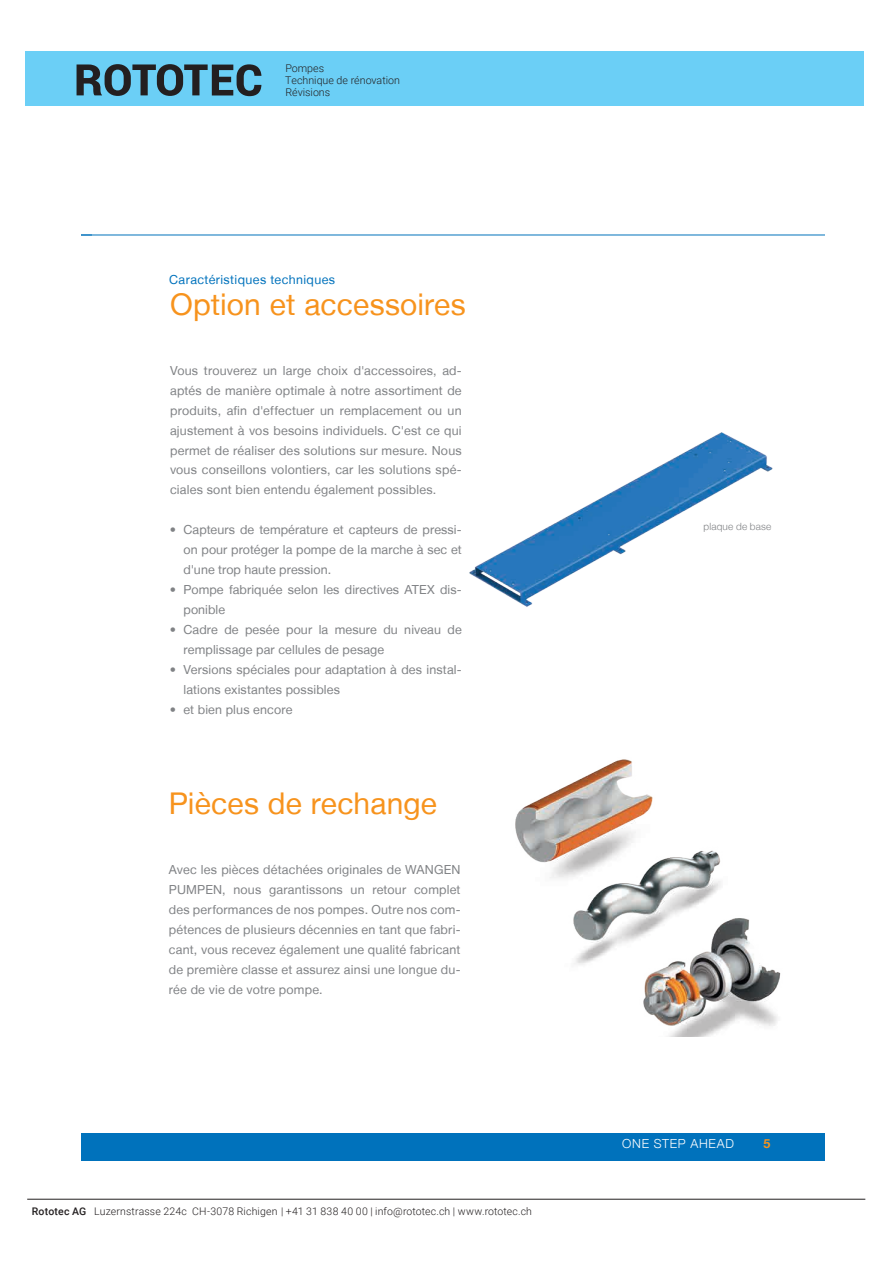
<style>
.page{position:relative;width:893px;height:1263px;background:#fff}
.page>*{position:absolute;margin:0;border:0;box-sizing:border-box;transform-origin:0 0}
.t1{font:30px "Helvetica Neue LT";letter-spacing:.005em;color:#f7931d}
.t2{font:12.45px/20px "Helvetica Neue LT";letter-spacing:.01em;color:#808285;text-align:justify}
.t3{font:12.45px "Helvetica Neue LT";letter-spacing:.03em;color:#0072bc}
.t4{font:300 12.45px "Helvetica Neue LT";letter-spacing:.055em;color:#fff}
.t5{font:700 12.45px "Helvetica Neue LT";color:#f7931d}
.t6{font:300 10.65px/11.9px "Roboto";color:#231f20}
.t7{font:300 10.5px "Roboto";letter-spacing:.015em;color:#231f20}
.t8{font:300 10.05px "Helvetica Neue LT";letter-spacing:.015em;color:#808285}
.s1{font-weight:500}
</style>
<div class="page">
<hr style="left:27px;top:1199px;width:838px;height:1px;background:#231f20">
<div style="left:25px;top:51px;width:838px;height:54px;background:#6bcff6"></div>
<svg style="left:77px;top:64px;width:184px;height:32px"></svg>
<hr style="left:81px;top:235px;width:743px;height:1px;background:#0072bc">
<div style="left:81px;top:1133px;width:743px;height:28px;background:#0072bc"></div>
<img style="left:469px;top:432px;width:304px;height:175px">
<img style="left:573px;top:850px;width:148px;height:115px">
<img style="left:515px;top:759px;width:149px;height:131px">
<img style="left:639px;top:915px;width:142px;height:121px">
<p class="t6" style="left:285px;top:62px;width:116px">Pompes<br>Technique de rénovation<br>Révisions</p>
<p class="t3" style="left:169px;top:272px;width:167px">Caractéristiques techniques</p>
<h1 class="t1" style="left:170px;top:286px;width:297px">Option et accessoires</h1>
<p class="t2" style="left:170px;top:360px;width:293px">Vous trouverez un large choix d'accessoires, ad&shy;aptés de manière optimale à notre assortiment de produits, afin d'effectuer un remplacement ou un ajustement à vos besoins individuels. C'est ce qui permet de réaliser des solutions sur mesure. Nous vous conseillons volontiers, car les solutions spé&shy;ciales sont bien entendu également possibles.</p>
<p class="t2" style="left:184px;top:520px;width:280px;text-indent:-14px">• Capteurs de température et capteurs de pressi&shy;on pour protéger la pompe de la marche à sec et d'une trop haute pression.</p>
<p class="t2" style="left:183px;top:580px;width:280px;text-indent:-14px">• Pompe fabriquée selon les directives ATEX dis&shy;ponible</p>
<p class="t2" style="left:183px;top:620px;width:280px;text-indent:-14px">• Cadre de pesée pour la mesure du niveau de remplissage par cellules de pesage</p>
<p class="t2" style="left:183px;top:660px;width:280px;text-indent:-14px">• Versions spéciales pour adaptation à des instal&shy;lations existantes possibles</p>
<p class="t2" style="left:170px;top:699px;width:124px">• et bien plus encore</p>
<h1 class="t1" style="left:169px;top:785px;width:270px">Pièces de rechange</h1>
<p class="t2" style="left:169px;top:859px;width:293px">Avec les pièces détachées originales de WANGEN PUMPEN, nous garantissons un retour complet des performances de nos pompes. Outre nos com&shy;pétences de plusieurs décennies en tant que fabri&shy;cant, vous recevez également une qualité fabricant de première classe et assurez ainsi une longue du&shy;rée de vie de votre pompe.</p>
<p class="t7" style="left:32px;top:1204px;width:502px"><span class="s1">Rototec AG</span> Luzernstrasse 224c CH-3078 Richigen | +41 31 838 40 00 | info@rototec.ch | www.rototec.ch</p>
<p class="t8" style="left:704px;top:520px;width:69px">plaque de base</p>
<p class="t4" style="left:622px;top:1136px;width:113px">ONE STEP AHEAD</p>
<p class="t5" style="left:764px;top:1136px;width:8px">5</p>
</div>
